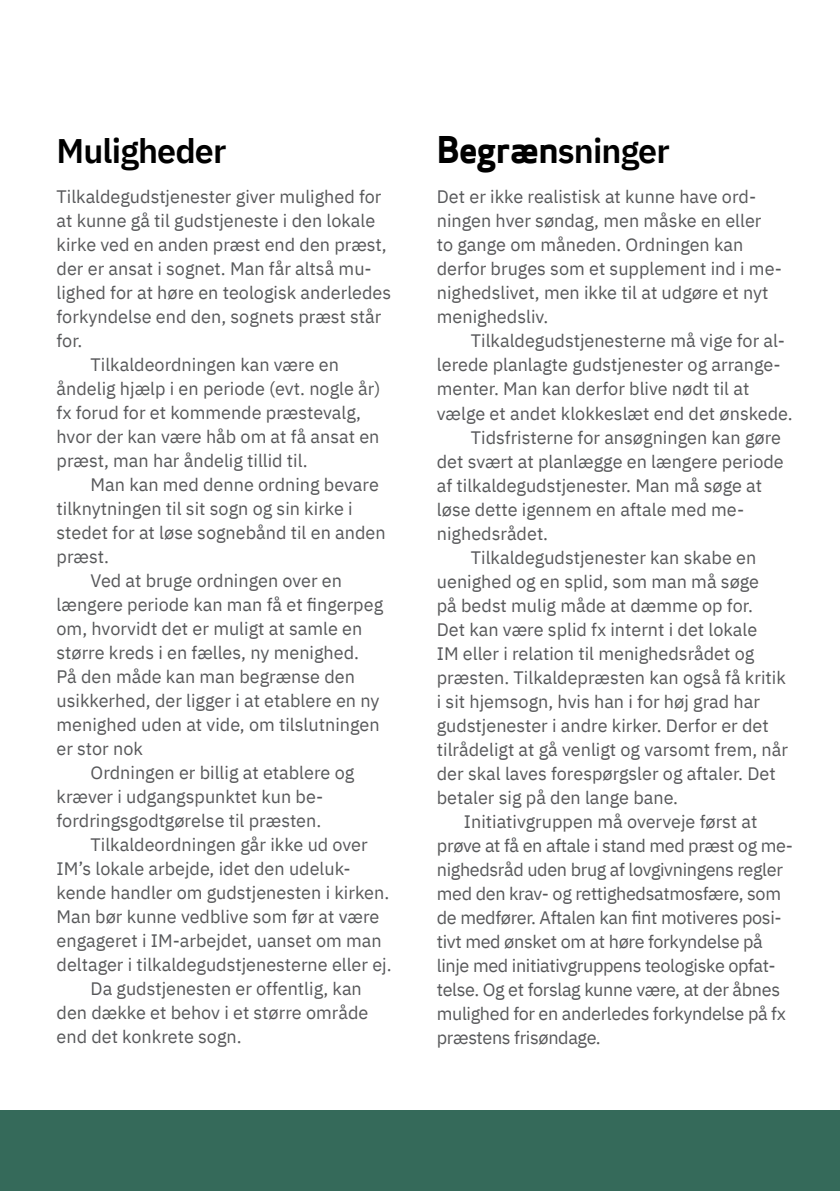
<style>
.page{position:relative;width:840px;height:1191px;background:#fff}
.page>*{position:absolute;margin:0;border:0;box-sizing:border-box;transform-origin:0 0}
.t1{font:600 34px "IBM Plex Sans";letter-spacing:-.025em;color:#000}
.t2{font:18px "IBM Plex Sans";color:#57585a}
.t3{font:18px "IBM Plex Sans";letter-spacing:-.02em;color:#57585a}
.s1{font-family:"Apex Sans Bold ST";font-weight:400;font-size:36px}
</style>
<div class="page">
<div style="left:0;top:1110px;width:839px;height:81px;background:#356a5a"></div>
<p class="t1" style="left:56px;top:124px;width:171px">Muligheder</p>
<p class="t2" style="left:56px;top:183px;width:326px">Tilkaldegudstjenester giver mulighed for</p>
<p class="t2" style="left:56px;top:207px;width:320px">at kunne gå til gudstjeneste i den lokale</p>
<p class="t2" style="left:56px;top:231px;width:331px">kirke ved en anden præst end den præst,</p>
<p class="t2" style="left:56px;top:255px;width:316px">der er ansat i sognet. Man får altså mu-</p>
<p class="t2" style="left:56px;top:279px;width:336px">lighed for at høre en teologisk anderledes</p>
<p class="t2" style="left:56px;top:303px;width:326px">forkyndelse end den, sognets præst står</p>
<p class="t2" style="left:56px;top:327px;width:27px">for.</p>
<p class="t2" style="left:91px;top:351px;width:250px">Tilkaldeordningen kan være en</p>
<p class="t2" style="left:56px;top:375px;width:325px">åndelig hjælp i en periode (evt. nogle år)</p>
<p class="t2" style="left:56px;top:399px;width:306px">fx forud for et kommende præstevalg,</p>
<p class="t2" style="left:56px;top:423px;width:324px">hvor der kan være håb om at få ansat en</p>
<p class="t2" style="left:56px;top:447px;width:252px">præst, man har åndelig tillid til.</p>
<p class="t2" style="left:91px;top:471px;width:289px">Man kan med denne ordning bevare</p>
<p class="t2" style="left:56px;top:495px;width:297px">tilknytningen til sit sogn og sin kirke i</p>
<p class="t2" style="left:56px;top:519px;width:330px">stedet for at løse sognebånd til en anden</p>
<p class="t2" style="left:56px;top:543px;width:54px">præst.</p>
<p class="t2" style="left:91px;top:567px;width:253px">Ved at bruge ordningen over en</p>
<p class="t2" style="left:56px;top:591px;width:328px">længere periode kan man få et fingerpeg</p>
<p class="t2" style="left:56px;top:615px;width:307px">om, hvorvidt det er muligt at samle en</p>
<p class="t2" style="left:56px;top:639px;width:304px">større kreds i en fælles, ny menighed.</p>
<p class="t2" style="left:56px;top:663px;width:300px">På den måde kan man begrænse den</p>
<p class="t2" style="left:56px;top:687px;width:324px">usikkerhed, der ligger i at etablere en ny</p>
<p class="t2" style="left:56px;top:711px;width:324px">menighed uden at vide, om tilslutningen</p>
<p class="t2" style="left:56px;top:735px;width:88px">er stor nok</p>
<p class="t2" style="left:91px;top:759px;width:265px">Ordningen er billig at etablere og</p>
<p class="t2" style="left:56px;top:783px;width:268px">kræver i udgangspunktet kun be-</p>
<p class="t2" style="left:56px;top:807px;width:266px">fordringsgodtgørelse til præsten.</p>
<p class="t2" style="left:91px;top:831px;width:278px">Tilkaldeordningen går ikke ud over</p>
<p class="t2" style="left:56px;top:855px;width:295px">IM’s lokale arbejde, idet den udeluk-</p>
<p class="t2" style="left:56px;top:879px;width:334px">kende handler om gudstjenesten i kirken.</p>
<p class="t2" style="left:56px;top:903px;width:324px">Man bør kunne vedblive som før at være</p>
<p class="t2" style="left:56px;top:927px;width:326px">engageret i IM-arbejdet, uanset om man</p>
<p class="t2" style="left:56px;top:951px;width:336px">deltager i tilkaldegudstjenesterne eller ej.</p>
<p class="t2" style="left:91px;top:975px;width:272px">Da gudstjenesten er offentlig, kan</p>
<p class="t2" style="left:56px;top:999px;width:313px">den dække et behov i et større område</p>
<p class="t2" style="left:56px;top:1023px;width:186px">end det konkrete sogn.</p>
<p class="t1" style="left:436px;top:125px;width:234px"><span class="s1">Begræn</span>sninger</p>
<p class="t2" style="left:436px;top:183px;width:320px">Det er ikke realistisk at kunne have ord-</p>
<p class="t2" style="left:436px;top:207px;width:326px">ningen hver søndag, men måske en eller</p>
<p class="t2" style="left:436px;top:231px;width:308px">to gange om måneden. Ordningen kan</p>
<p class="t2" style="left:436px;top:255px;width:346px">derfor bruges som et supplement ind i me-</p>
<p class="t2" style="left:436px;top:279px;width:333px">nighedslivet, men ikke til at udgøre et nyt</p>
<p class="t2" style="left:436px;top:303px;width:113px">menighedsliv.</p>
<p class="t2" style="left:470px;top:327px;width:315px">Tilkaldegudstjenesterne må vige for al-</p>
<p class="t2" style="left:436px;top:351px;width:345px">lerede planlagte gudstjenester og arrange-</p>
<p class="t2" style="left:436px;top:375px;width:314px">menter. Man kan derfor blive nødt til at</p>
<p class="t2" style="left:436px;top:399px;width:357px">vælge et andet klokkeslæt end det ønskede.</p>
<p class="t2" style="left:470px;top:423px;width:311px">Tidsfristerne for ansøgningen kan gøre</p>
<p class="t2" style="left:436px;top:447px;width:348px">det svært at planlægge en længere periode</p>
<p class="t2" style="left:436px;top:471px;width:327px">af tilkaldegudstjenester. Man må søge at</p>
<p class="t2" style="left:436px;top:495px;width:308px">løse dette igennem en aftale med me-</p>
<p class="t2" style="left:436px;top:519px;width:113px">nighedsrådet.</p>
<p class="t2" style="left:470px;top:543px;width:287px">Tilkaldegudstjenester kan skabe en</p>
<p class="t2" style="left:436px;top:567px;width:323px">uenighed og en splid, som man må søge</p>
<p class="t2" style="left:436px;top:591px;width:317px">på bedst mulig måde at dæmme op for.</p>
<p class="t2" style="left:436px;top:615px;width:322px">Det kan være splid fx internt i det lokale</p>
<p class="t2" style="left:436px;top:639px;width:319px">IM eller i relation til menighedsrådet og</p>
<p class="t2" style="left:436px;top:663px;width:350px">præsten. Tilkaldepræsten kan også få kritik</p>
<p class="t2" style="left:436px;top:687px;width:324px">i sit hjemsogn, hvis han i for høj grad har</p>
<p class="t2" style="left:436px;top:711px;width:333px">gudstjenester i andre kirker. Derfor er det</p>
<p class="t2" style="left:436px;top:735px;width:352px">tilrådeligt at gå venligt og varsomt frem, når</p>
<p class="t2" style="left:436px;top:759px;width:340px">der skal laves forespørgsler og aftaler. Det</p>
<p class="t2" style="left:436px;top:783px;width:242px">betaler sig på den lange bane.</p>
<p class="t2" style="left:463px;top:807px;width:295px">Initiativgruppen må overveje først at</p>
<p class="t3" style="left:436px;top:831px;width:357px">prøve at få en aftale i stand med præst og me-</p>
<p class="t3" style="left:436px;top:855px;width:347px">nighedsråd uden brug af lovgivningens regler</p>
<p class="t3" style="left:436px;top:879px;width:345px">med den krav- og rettighedsatmosfære, som</p>
<p class="t3" style="left:436px;top:903px;width:346px">de medfører. Aftalen kan fint motiveres posi-</p>
<p class="t3" style="left:436px;top:927px;width:327px">tivt med ønsket om at høre forkyndelse på</p>
<p class="t3" style="left:436px;top:951px;width:340px">linje med initiativgruppens teologiske opfat-</p>
<p class="t3" style="left:436px;top:975px;width:344px">telse. Og et forslag kunne være, at der åbnes</p>
<p class="t3" style="left:436px;top:999px;width:350px">mulighed for en anderledes forkyndelse på fx</p>
<p class="t3" style="left:436px;top:1023px;width:165px">præstens frisøndage.</p>
</div>
